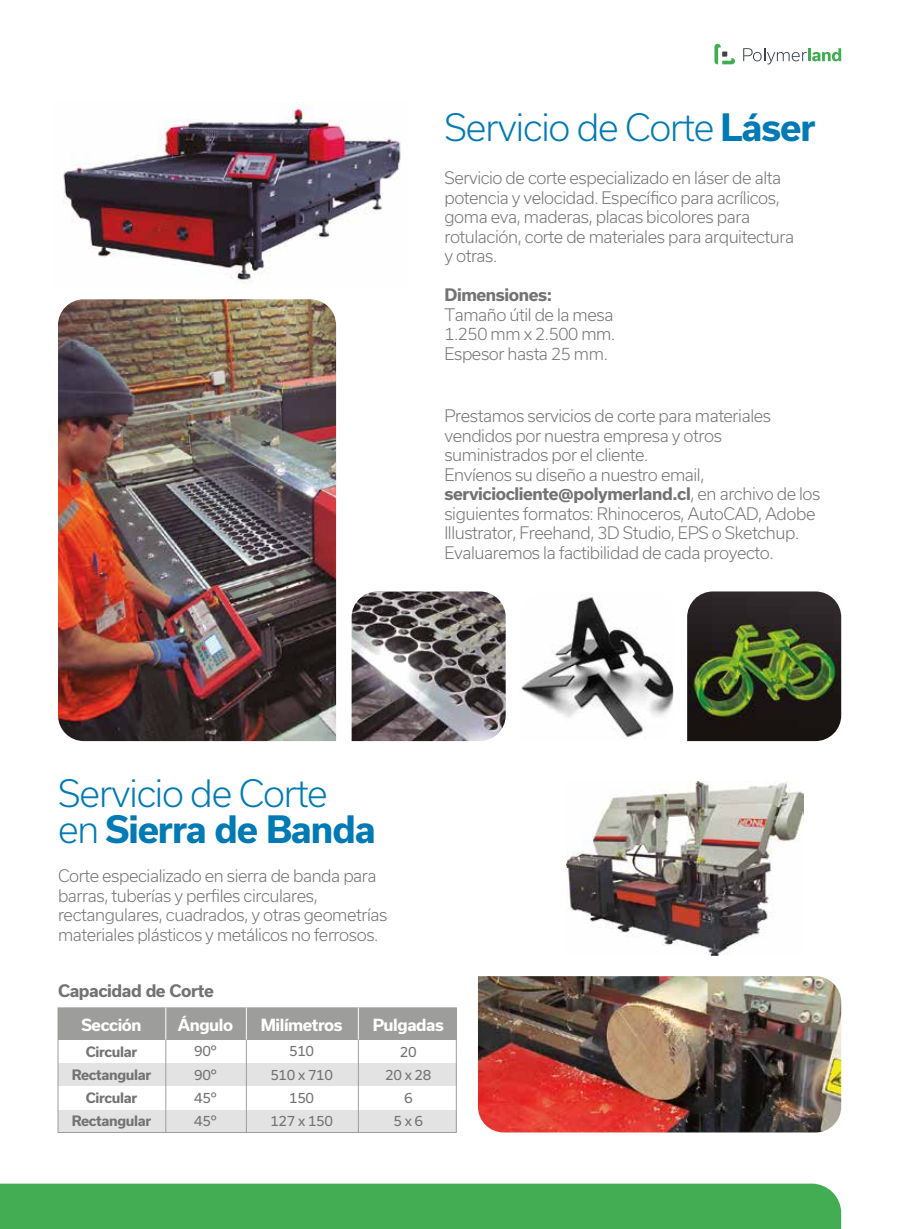
<style>
.page{position:relative;width:902px;height:1229px;background:#fff}
.page>*{position:absolute;margin:0;border:0;box-sizing:border-box;transform-origin:0 0}
.t1{font:300 36px/36px "Usual";letter-spacing:-.03em;color:#007ab4}
.t2{font:300 16.5px/19.5px "Usual";letter-spacing:-.025em;color:#747373}
.t3{font:700 16.5px "Usual";letter-spacing:-.025em;color:#747373}
.t4{font:700 15.9px "Usual";letter-spacing:-.025em;color:#fff}
.t5{font:13.65px/23.1px "Usual";letter-spacing:-.025em;color:#747373;text-align:center}
.t6{font:700 13.65px/23.1px "Usual";letter-spacing:-.025em;color:#747373;text-align:center}
.s1{font-weight:700}
</style>
<div class="page">
<img style="left:687px;top:591px;width:154px;height:150px">
<img style="left:521px;top:594px;width:152px;height:145px">
<img style="left:351px;top:591px;width:154px;height:150px">
<img style="left:58px;top:299px;width:278px;height:442px">
<img style="left:478px;top:976px;width:363px;height:156px">
<img style="left:63px;top:102px;width:338px;height:181px">
<div style="left:58px;top:1063px;width:398px;height:23px;background:#e3e3e3"></div>
<div style="left:58px;top:1109px;width:398px;height:23px;background:#e3e3e3"></div>
<div style="left:58px;top:1007px;width:398px;height:126px;border:1px solid #9d9d9c"></div>
<div style="left:58px;top:1008px;width:398px;height:31px;background:#9d9d9c"></div>
<hr style="left:165px;top:1020px;width:1px;height:112px;background:#9d9d9c">
<hr style="left:165px;top:1007px;width:1px;height:32px;background:#fff">
<hr style="left:246px;top:1020px;width:1px;height:112px;background:#9d9d9c">
<hr style="left:358px;top:1020px;width:1px;height:112px;background:#9d9d9c">
<hr style="left:246px;top:1007px;width:1px;height:32px;background:#fff">
<hr style="left:358px;top:1007px;width:1px;height:32px;background:#fff">
<img style="left:566px;top:782px;width:237px;height:173px">
<div style="left:0;top:1183px;width:841px;height:46px;background:#42ad53"></div>
<svg style="left:743px;top:48px;width:98px;height:16px"></svg>
<svg style="left:714px;top:44px;width:21px;height:20px"></svg>
<h1 class="t1" style="left:444px;top:110px;width:373px">Servicio de Corte <span class="s1">Láser</span></h1>
<p class="t2" style="left:444px;top:168px;width:351px">Servicio de corte especializado en láser de alta potencia y velocidad. Específico para acrílicos, goma eva, maderas, placas bicolores para rotulación, corte de materiales para arquitectura y otras.</p>
<p class="t3" style="left:444px;top:286px;width:109px">Dimensiones:</p>
<p class="t2" style="left:444px;top:305px;width:172px;text-align:justify">Tamaño útil de la mesa 1.250 mm x 2.500 mm.<br>Espesor hasta 25 mm.</p>
<p class="t2" style="left:444px;top:406px;width:377px">Prestamos servicios de corte para materiales vendidos por nuestra empresa y otros suministrados por el cliente.<br>Envíenos su diseño a nuestro email, <span class="s1">serviciocliente@polymerland.cl</span>, en archivo de los siguientes formatos: Rhinoceros, AutoCAD, Adobe Illustrator, Freehand, 3D Studio, EPS o Sketchup.<br>Evaluaremos la factibilidad de cada proyecto.</p>
<h1 class="t1" style="left:58px;top:776px;width:319px">Servicio de Corte en <span class="s1">Sierra de Banda</span></h1>
<p class="t2" style="left:58px;top:866px;width:331px">Corte especializado en sierra de banda para barras, tuberías y perfiles circulares, rectangulares, cuadrados, y otras geometrías materiales plásticos y metálicos no ferrosos.</p>
<p class="t3" style="left:58px;top:981px;width:157px">Capacidad de Corte</p>
<p class="t4" style="left:81px;top:1016px;width:62px">Sección</p>
<p class="t4" style="left:178px;top:1016px;width:57px">Ángulo</p>
<p class="t4" style="left:261px;top:1016px;width:84px">Milímetros</p>
<p class="t4" style="left:372px;top:1016px;width:73px">Pulgadas</p>
<p class="t5" style="left:194px;top:1040px;width:24px;text-align:justify">90º 90º 45º 45º</p>
<p class="t5" style="left:270px;top:1040px;width:64px">510<br>510 x 710<br>150<br>127 x 150</p>
<p class="t5" style="left:385px;top:1040px;width:48px">20<br>20 x 28<br>6<br>5 x 6</p>
<p class="t6" style="left:72px;top:1040px;width:81px">Circular<br>Rectangular<br>Circular<br>Rectangular</p>
</div>
